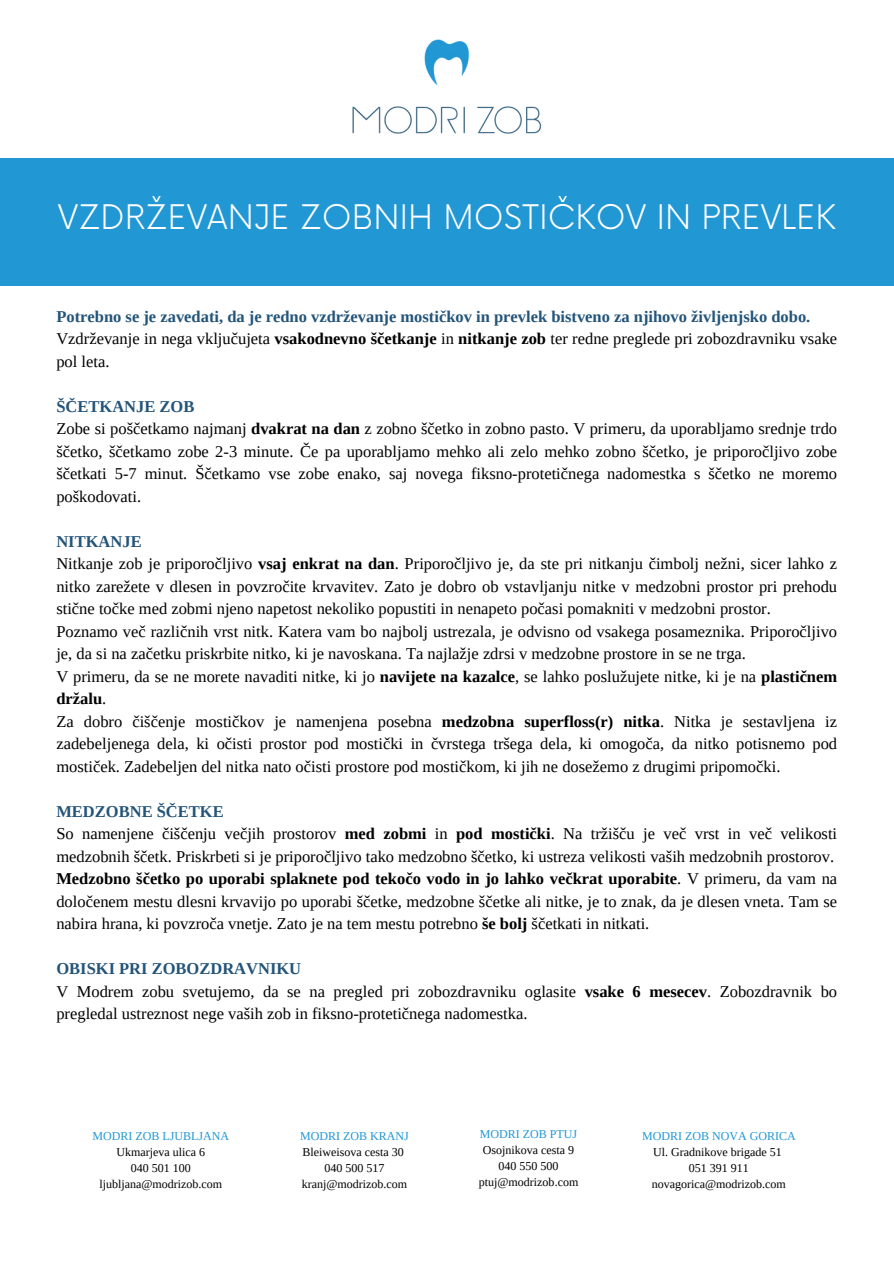
<style>
.page{position:relative;width:894px;height:1264px;background:#fff}
.page>*{position:absolute;margin:0;border:0;box-sizing:border-box;transform-origin:0 0}
.t1{font:300 33px "Now";color:#fff}
.t2{font:16.5px/22.5px "Tinos";color:#000}
.t3{font:700 16.5px/22.5px "Tinos";color:#235479}
.t4{font:12px/16px "Tinos";color:#000;text-align:center}
.t5{font:12px "Tinos";color:#2197d4}
.s1{font-weight:400;color:#000}
.s2{color:#000}
.s3{font-weight:700;color:#235479}
.s4{font-weight:700}
</style>
<div class="page">
<div style="left:0;top:158px;width:893px;height:128px;background:#2197d4"></div>
<img style="left:352px;top:39px;width:190px;height:95px">
<h1 class="t1" style="left:58px;top:191px;width:779px">VZDRŽEVANJE ZOBNIH MOSTIČKOV IN PREVLEK</h1>
<p class="t3" style="left:56px;top:304px;width:782px">Potrebno se je zavedati, da je redno vzdrževanje mostičkov in prevlek bistveno za njihovo življenjsko dobo.<br><span class="s1">Vzdrževanje in nega vključujeta</span> <span class="s2">vsakodnevno ščetkanje</span> <span class="s1">in</span> <span class="s2">nitkanje zob</span> <span class="s1">ter redne preglede pri zobozdravniku vsake pol leta.</span></p>
<p class="t2" style="left:56px;top:395px;width:782px"><span class="s3">ŠČETKANJE ZOB<br></span>Zobe si poščetkamo najmanj <span class="s4">dvakrat na dan</span> z zobno ščetko in zobno pasto. V primeru, da uporabljamo srednje trdo ščetko, ščetkamo zobe 2-3 minute. Če pa uporabljamo mehko ali zelo mehko zobno ščetko, je priporočljivo zobe ščetkati 5-7 minut. Ščetkamo vse zobe enako, saj novega fiksno-protetičnega nadomestka s ščetko ne moremo poškodovati.</p>
<p class="t2" style="left:56px;top:530px;width:782px"><span class="s3">NITKANJE<br></span>Nitkanje zob je priporočljivo <span class="s4">vsaj enkrat na dan</span>. Priporočljivo je, da ste pri nitkanju čimbolj nežni, sicer lahko z nitko zarežete v dlesen in povzročite krvavitev. Zato je dobro ob vstavljanju nitke v medzobni prostor pri prehodu stične točke med zobmi njeno napetost nekoliko popustiti in nenapeto počasi pomakniti v medzobni prostor.<br>Poznamo več različnih vrst nitk. Katera vam bo najbolj ustrezala, je odvisno od vsakega posameznika. Priporočljivo je, da si na začetku priskrbite nitko, ki je navoskana. Ta najlažje zdrsi v medzobne prostore in se ne trga.<br>V primeru, da se ne morete navaditi nitke, ki jo <span class="s4">navijete na kazalce</span>, se lahko poslužujete nitke, ki je na <span class="s4">plastičnem držalu</span>.<br>Za dobro čiščenje mostičkov je namenjena posebna <span class="s4">medzobna superfloss(r) nitka</span>. Nitka je sestavljena iz zadebeljenega dela, ki očisti prostor pod mostički in čvrstega tršega dela, ki omogoča, da nitko potisnemo pod mostiček. Zadebeljen del nitka nato očisti prostore pod mostičkom, ki jih ne dosežemo z drugimi pripomočki.</p>
<p class="t2" style="left:56px;top:800px;width:782px"><span class="s3">MEDZOBNE ŠČETKE<br></span>So namenjene čiščenju večjih prostorov <span class="s4">med zobmi</span> in <span class="s4">pod mostički</span>. Na tržišču je več vrst in več velikosti medzobnih ščetk. Priskrbeti si je priporočljivo tako medzobno ščetko, ki ustreza velikosti vaših medzobnih prostorov.<br><span class="s4">Medzobno ščetko po uporabi splaknete pod tekočo vodo in jo lahko večkrat uporabite</span>. V primeru, da vam na določenem mestu dlesni krvavijo po uporabi ščetke, medzobne ščetke ali nitke, je to znak, da je dlesen vneta. Tam se nabira hrana, ki povzroča vnetje. Zato je na tem mestu potrebno <span class="s4">še bolj</span> ščetkati in nitkati.</p>
<p class="t2" style="left:56px;top:957px;width:782px"><span class="s3">OBISKI PRI ZOBOZDRAVNIKU<br></span>V Modrem zobu svetujemo, da se na pregled pri zobozdravniku oglasite <span class="s4">vsake 6 mesecev</span>. Zobozdravnik bo pregledal ustreznost nege vaših zob in fiksno-protetičnega nadomestka.</p>
<p class="t5" style="left:92px;top:1128px;width:138px">MODRI ZOB LJUBLJANA</p>
<p class="t4" style="left:99px;top:1144px;width:124px">Ukmarjeva ulica 6<br>040 501 100 ljubljana@modrizob.com</p>
<p class="t5" style="left:300px;top:1128px;width:110px">MODRI ZOB KRANJ</p>
<p class="t4" style="left:302px;top:1144px;width:107px">Bleiweisova cesta 30<br>040 500 517 kranj@modrizob.com</p>
<p class="t5" style="left:480px;top:1125px;width:99px">MODRI ZOB PTUJ</p>
<p class="t4" style="left:478px;top:1141px;width:101px">Osojnikova cesta 9<br>040 550 500 ptuj@modrizob.com</p>
<p class="t5" style="left:641px;top:1128px;width:155px">MODRI ZOB NOVA GORICA</p>
<p class="t4" style="left:651px;top:1144px;width:136px">Ul. Gradnikove brigade 51<br>051 391 911 novagorica@modrizob.com</p>
</div>
